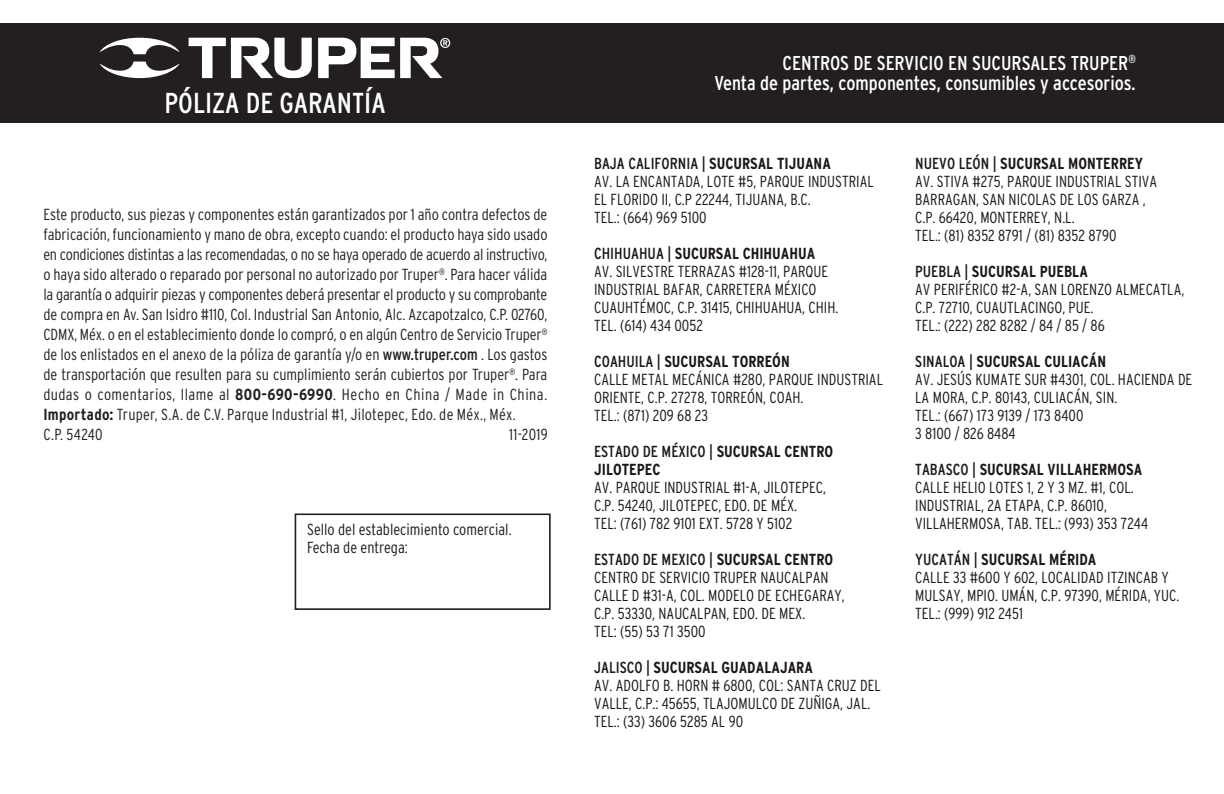
<style>
.page{position:relative;width:1224px;height:794px;background:#fff}
.page>*{position:absolute;margin:0;border:0;box-sizing:border-box;transform-origin:0 0}
.t1{font:condensed 28.8px "Interstate";color:#fff}
.t2{font:condensed 20px/20px "Interstate";color:#fff;text-align:right}
.t3{font:300 condensed 16px/18px "Interstate";color:#1d1818}
.t4{font:300 condensed 16px/20px "Interstate";color:#231f20}
.t5{font:300 condensed 16px/18px "Interstate";color:#1d1919}
.t6{font:700 condensed 16px/18px "Interstate";color:#1d1818}
.s1{font-weight:400}
.s2{font-weight:700}
</style>
<div class="page">
<div style="left:295px;top:513px;width:256px;height:97px;border:2px solid #231f20"></div>
<div style="left:0;top:23px;width:1224px;height:100px;background:#231f20"></div>
<svg style="left:100px;top:38px;width:79px;height:16px"></svg>
<svg style="left:100px;top:62px;width:79px;height:16px"></svg>
<svg style="left:189px;top:38px;width:123px;height:40px"></svg>
<svg style="left:318px;top:38px;width:132px;height:40px"></svg>
<h1 class="t1" style="left:165px;top:87px;width:223px">PÓLIZA DE GARANTÍA</h1>
<p class="t4" style="left:43px;top:204px;width:506px">Este producto, sus piezas y componentes están garantizados por 1 año contra defectos de fabricación, funcionamiento y mano de obra, excepto cuando: el producto haya sido usado en condiciones distintas a las recomendadas, o no se haya operado de acuerdo al instructivo, o haya sido alterado o reparado por personal no autorizado por Truper<sup>®</sup>. Para hacer válida la garantía o adquirir piezas y componentes deberá presentar el producto y su comprobante de compra en Av. San Isidro #110, Col. Industrial San Antonio, Alc. Azcapotzalco, C.P. 02760, CDMX, Méx. o en el establecimiento donde lo compró, o en algún Centro de Servicio Truper<sup>® </sup>de los enlistados en el anexo de la póliza de garantía y/o en <span class="s1">www.truper.com</span> . Los gastos de transportación que resulten para su cumplimiento serán cubiertos por Truper<sup>®</sup>. Para dudas o comentarios, llame al <span class="s2">800-690-6990</span>. Hecho en China / Made in China.<br><span class="s2">Importado:</span> Truper, S.A. de C.V. Parque Industrial #1, Jilotepec, Edo. de Méx., Méx.<br>C.P. 54240</p>
<p class="t4" style="left:509px;top:424px;width:40px">11-2019</p>
<p class="t5" style="left:307px;top:520px;width:206px">Sello del establecimiento comercial.<br>Fecha de entrega:</p>
<p class="t2" style="left:714px;top:53px;width:423px">CENTROS DE SERVICIO EN SUCURSALES TRUPER<sup>®<br></sup>Venta de partes, componentes, consumibles y accesorios.</p>
<p class="t3" style="left:594px;top:154px;width:281px"><span class="s1">BAJA CALIFORNIA |</span> <span class="s2">SUCURSAL TIJUANA<br></span>AV. LA ENCANTADA, LOTE #5, PARQUE INDUSTRIAL EL FLORIDO II, C.P 22244, TIJUANA, B.C.<br>TEL.: (664) 969 5100</p>
<p class="t3" style="left:594px;top:244px;width:246px"><span class="s1">CHIHUAHUA |</span> <span class="s2">SUCURSAL CHIHUAHUA<br></span>AV. SILVESTRE TERRAZAS #128-11, PARQUE INDUSTRIAL BAFAR, CARRETERA MÉXICO CUAUHTÉMOC, C.P. 31415, CHIHUAHUA, CHIH.<br>TEL. (614) 434 0052</p>
<p class="t3" style="left:594px;top:352px;width:290px"><span class="s1">COAHUILA |</span> <span class="s2">SUCURSAL TORREÓN<br></span>CALLE METAL MECÁNICA #280, PARQUE INDUSTRIAL<br>ORIENTE, C.P. 27278, TORREÓN, COAH.<br>TEL.: (871) 209 68 23</p>
<p class="t6" style="left:594px;top:442px;width:241px"><span class="s1">ESTADO DE MÉXICO |</span> SUCURSAL CENTRO<br>JILOTEPEC</p>
<p class="t3" style="left:594px;top:478px;width:233px">AV. PARQUE INDUSTRIAL #1-A, JILOTEPEC,<br>C.P. 54240, JILOTEPEC, EDO. DE MÉX.<br>TEL: (761) 782 9101 EXT. 5728 Y 5102</p>
<p class="t3" style="left:594px;top:550px;width:252px"><span class="s1">ESTADO DE MEXICO |</span> <span class="s2">SUCURSAL CENTRO </span>CENTRO DE SERVICIO TRUPER NAUCALPAN CALLE D #31-A, COL. MODELO DE ECHEGARAY, C.P. 53330, NAUCALPAN, EDO. DE MEX.<br>TEL: (55) 53 71 3500</p>
<p class="t3" style="left:594px;top:658px;width:288px"><span class="s1">JALISCO |</span> <span class="s2">SUCURSAL GUADALAJARA<br></span>AV. ADOLFO B. HORN # 6800, COL: SANTA CRUZ DEL VALLE, C.P.: 45655, TLAJOMULCO DE ZUÑIGA, JAL.<br>TEL.: (33) 3606 5285 AL 90</p>
<p class="t3" style="left:915px;top:154px;width:243px"><span class="s1">NUEVO LEÓN |</span> <span class="s2">SUCURSAL MONTERREY </span>AV. STIVA #275, PARQUE INDUSTRIAL STIVA BARRAGAN, SAN NICOLAS DE LOS GARZA , C.P. 66420, MONTERREY, N.L.<br>TEL.: (81) 8352 8791 / (81) 8352 8790</p>
<p class="t3" style="left:915px;top:262px;width:271px"><span class="s1">PUEBLA |</span> <span class="s2">SUCURSAL PUEBLA<br></span>AV PERIFÉRICO #2-A, SAN LORENZO ALMECATLA,<br>C.P. 72710, CUAUTLACINGO, PUE.<br>TEL.: (222) 282 8282 / 84 / 85 / 86</p>
<p class="t3" style="left:915px;top:352px;width:279px"><span class="s1">SINALOA |</span> <span class="s2">SUCURSAL CULIACÁN<br></span>AV. JESÚS KUMATE SUR #4301, COL. HACIENDA DE<br>LA MORA, C.P. 80143, CULIACÁN, SIN.<br>TEL.: (667) 173 9139 / 173 8400<br>3 8100 / 826 8484</p>
<p class="t3" style="left:915px;top:460px;width:234px"><span class="s1">TABASCO |</span> <span class="s2">SUCURSAL VILLAHERMOSA </span>CALLE HELIO LOTES 1, 2 Y 3 MZ. #1, COL.<br>INDUSTRIAL, 2A ETAPA, C.P. 86010, VILLAHERMOSA, TAB. TEL.: (993) 353 7244</p>
<p class="t3" style="left:915px;top:550px;width:266px"><span class="s1">YUCATÁN |</span> <span class="s2">SUCURSAL MÉRIDA<br></span>CALLE 33 #600 Y 602, LOCALIDAD ITZINCAB Y<br>MULSAY, MPIO. UMÁN, C.P. 97390, MÉRIDA, YUC.<br>TEL.: (999) 912 2451</p>
</div>
